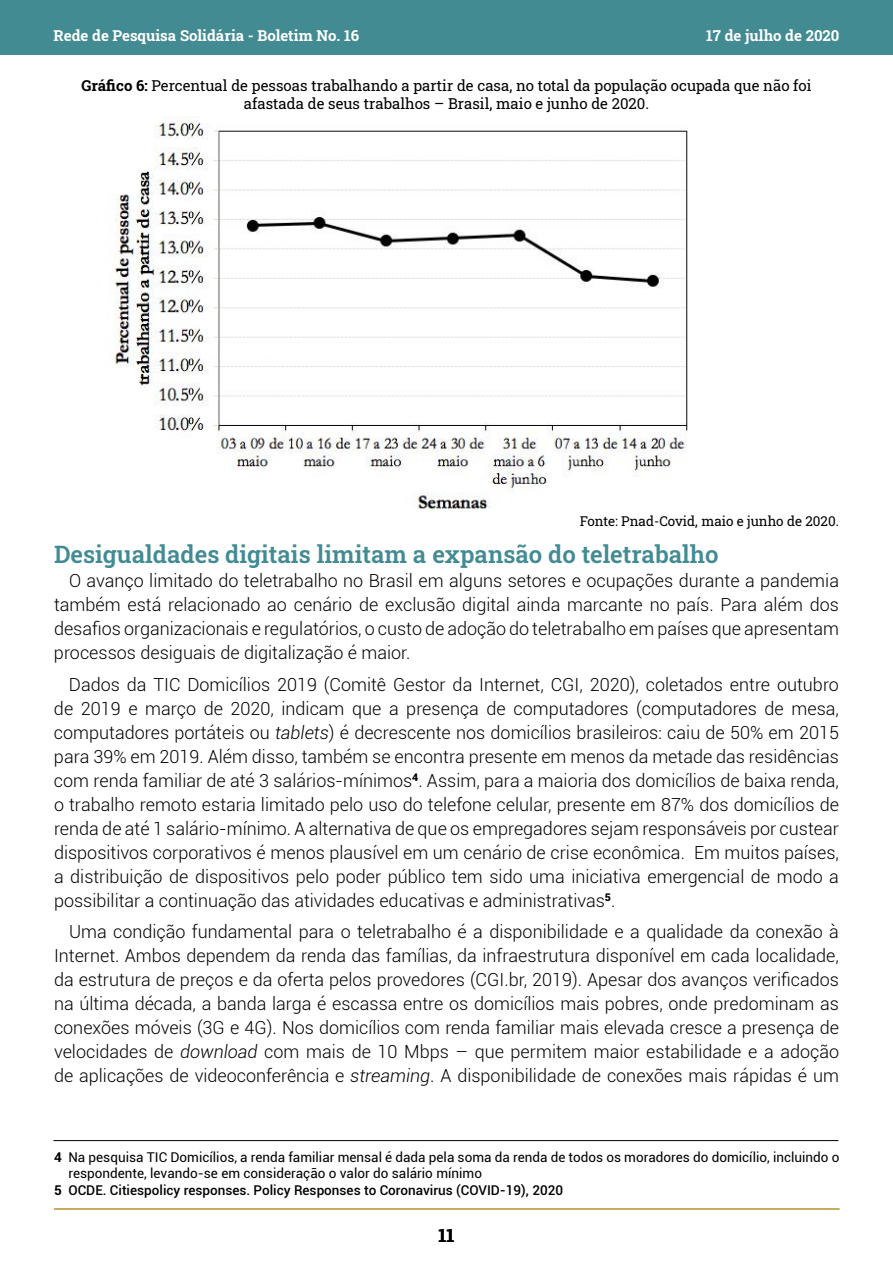
<style>
.page{position:relative;width:893px;height:1263px;background:#fff}
.page>*{position:absolute;margin:0;border:0;box-sizing:border-box;transform-origin:0 0}
.t1{font:600 24px "Roboto Slab";color:#428b92}
.t2{font:300 18px/24px "Roboto";color:#000;text-align:justify}
.t3{font:700 18px "Roboto Slab";color:#000}
.t4{font:15px/18px "Roboto Slab";color:#000;text-align:center}
.t5{font:700 15px "Roboto Slab";color:#fff}
.t6{font:13.5px "Roboto";color:#000}
.t7{font:500 13.5px "Roboto";color:#000}
.t8{font:13.5px "Roboto Slab";color:#000}
.s1{font-weight:700}
.s2{font-style:italic}
</style>
<div class="page">
<div style="left:0;top:0;width:893px;height:54px;background:#428b92"></div>
<hr style="left:54px;top:1208px;width:785px;height:1px;background:#b89230">
<img style="left:113px;top:116px;width:575px;height:393px">
<hr style="left:53px;top:1140px;width:785px;height:1px;background:#000">
<p class="t5" style="left:53px;top:25px;width:307px">Rede de Pesquisa Solidária - Boletim No. 16</p>
<p class="t5" style="left:706px;top:25px;width:135px">17 de julho de 2020</p>
<p class="t4" style="left:81px;top:76px;width:731px"><span class="s1">Gráfico 6:</span> Percentual de pessoas trabalhando a partir de casa, no total da população ocupada que não foi afastada de seus trabalhos – Brasil, maio e junho de 2020.</p>
<p class="t8" style="left:580px;top:511px;width:261px">Fonte: Pnad-Covid, maio e junho de 2020.</p>
<h1 class="t1" style="left:54px;top:538px;width:666px">Desigualdades digitais limitam a expansão do teletrabalho</h1>
<p class="t2" style="left:54px;top:568px;width:786px;text-indent:15px">O avanço limitado do teletrabalho no Brasil em alguns setores e ocupações durante a pandemia também está relacionado ao cenário de exclusão digital ainda marcante no país. Para além dos desafios organizacionais e regulatórios, o custo de adoção do teletrabalho em países que apresentam processos desiguais de digitalização é maior.</p>
<p class="t2" style="left:54px;top:672px;width:786px;text-indent:15px">Dados da TIC Domicílios 2019 (Comitê Gestor da Internet, CGI, 2020), coletados entre outubro de 2019 e março de 2020, indicam que a presença de computadores (computadores de mesa, computadores portáteis ou <span class="s2">tablets</span>) é decrescente nos domicílios brasileiros: caiu de 50% em 2015 para 39% em 2019. Além disso, também se encontra presente em menos da metade das residências com renda familiar de até 3 salários-mínimos<sup>4</sup>. Assim, para a maioria dos domicílios de baixa renda, o trabalho remoto estaria limitado pelo uso do telefone celular, presente em 87% dos domicílios de renda de até 1 salário-mínimo. A alternativa de que os empregadores sejam responsáveis por custear dispositivos corporativos é menos plausível em um cenário de crise econômica. Em muitos países, a distribuição de dispositivos pelo poder público tem sido uma iniciativa emergencial de modo a possibilitar a continuação das atividades educativas e administrativas<sup>5</sup>.</p>
<p class="t2" style="left:54px;top:919px;width:786px;text-indent:15px">Uma condição fundamental para o teletrabalho é a disponibilidade e a qualidade da conexão à Internet. Ambos dependem da renda das famílias, da infraestrutura disponível em cada localidade, da estrutura de preços e da oferta pelos provedores (CGI.br, 2019). Apesar dos avanços verificados na última década, a banda larga é escassa entre os domicílios mais pobres, onde predominam as conexões móveis (3G e 4G). Nos domicílios com renda familiar mais elevada cresce a presença de velocidades de <span class="s2">download</span> com mais de 10 Mbps – que permitem maior estabilidade e a adoção de aplicações de videoconferência e <span class="s2">streaming</span>. A disponibilidade de conexões mais rápidas é um</p>
<p class="t6" style="left:54px;top:1147px;width:787px"><span class="s1">4</span> Na pesquisa TIC Domicílios, a renda familiar mensal é dada pela soma da renda de todos os moradores do domicílio, incluindo o</p>
<p class="t6" style="left:68px;top:1164px;width:415px">respondente, levando-se em consideração o valor do salário mínimo</p>
<p class="t7" style="left:54px;top:1180px;width:510px"><span class="s1">5</span> OCDE. Citiespolicy responses. Policy Responses to Coronavirus (COVID-19), 2020</p>
<p class="t3" style="left:439px;top:1222px;width:17px">11</p>
</div>
